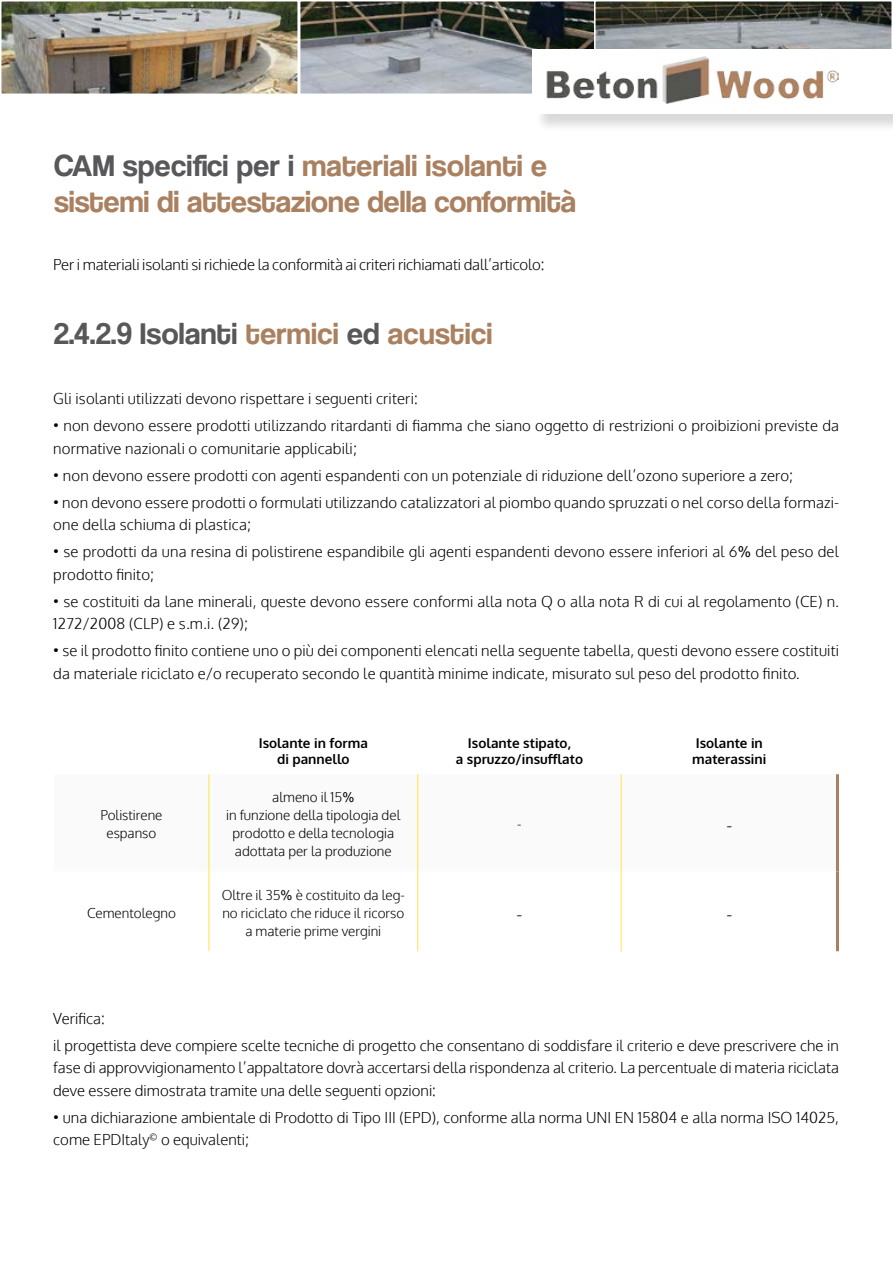
<style>
.page{position:relative;width:893px;height:1263px;background:#fff}
.page>*{position:absolute;margin:0;border:0;box-sizing:border-box;transform-origin:0 0}
.t1{font:31.5px/36px "Coolvetica Rg";color:#aa8160}
.t2{font:31.5px "Coolvetica Rg";letter-spacing:.01em;color:#58585b}
.t3{font:300 18px "Oxygen";color:#000}
.t4{font:300 15px/22.5px "Oxygen";letter-spacing:.01em;color:#000}
.t5{font:300 15px "Oxygen";letter-spacing:-.01em;color:#000}
.t6{font:300 13.5px/18px "Oxygen";color:#000;text-align:center}
.t7{font:700 13.5px/16.2px "Oxygen";color:#000;text-align:center}
.s1{color:#58585b}
.s2{color:#aa8160}
.s3{font-family:"Arial";font-weight:400}
</style>
<div class="page">
<img style="left:1px;top:1px;width:891px;height:93px">
<div style="left:535px;top:52px;width:358px;height:81px;background:#000;opacity:.15"></div>
<div style="left:533px;top:49px;width:360px;height:64px;background:#fff"></div>
<img style="left:546px;top:57px;width:293px;height:46px">
<hr style="left:209px;top:774px;width:1px;height:97px;background:#fee542">
<hr style="left:209px;top:871px;width:1px;height:80px;background:#fee542">
<hr style="left:417px;top:774px;width:1px;height:97px;background:#fee542">
<hr style="left:621px;top:774px;width:1px;height:97px;background:#fee542">
<hr style="left:417px;top:871px;width:1px;height:80px;background:#fee542">
<hr style="left:621px;top:871px;width:1px;height:80px;background:#fee542">
<hr style="left:836px;top:774px;width:3px;height:97px;background:#aa8160">
<hr style="left:836px;top:871px;width:3px;height:80px;background:#aa8160">
<h1 class="t1" style="left:54px;top:147px;width:524px"><span class="s1">CAM specifici per i</span> materiali isolanti e sistemi di attestazione della conformità</h1>
<p class="t5" style="left:53px;top:256px;width:493px">Per i materiali isolanti si richiede la conformità ai criteri richiamati dall’articolo:</p>
<h1 class="t2" style="left:54px;top:315px;width:440px">2.4.2.9 Isolanti <span class="s2">termici</span> ed <span class="s2">acustici</span></h1>
<p class="t4" style="left:53px;top:388px;width:366px">Gli isolanti utilizzati devono rispettare i seguenti criteri:</p>
<p class="t4" style="left:53px;top:415px;width:787px">• non devono essere prodotti utilizzando ritardanti di fiamma che siano oggetto di restrizioni o proibizioni previste da normative nazionali o comunitarie applicabili;</p>
<p class="t4" style="left:53px;top:464px;width:741px">• non devono essere prodotti con agenti espandenti con un potenziale di riduzione dell’ozono superiore a zero;</p>
<p class="t4" style="left:53px;top:491px;width:787px">• non devono essere prodotti o formulati utilizzando catalizzatori al piombo quando spruzzati o nel corso della formazi&shy;one della schiuma di plastica;</p>
<p class="t4" style="left:53px;top:541px;width:787px">• se prodotti da una resina di polistirene espandibile gli agenti espandenti devono essere inferiori al 6<span class="s3">%</span> del peso del prodotto finito;</p>
<p class="t4" style="left:53px;top:590px;width:787px">• se costituiti da lane minerali, queste devono essere conformi alla nota Q o alla nota R di cui al regolamento (CE) n.<br>1272/2008 (CLP) e s.m.i. (29);</p>
<p class="t4" style="left:53px;top:640px;width:787px">• se il prodotto finito contiene uno o più dei componenti elencati nella seguente tabella, questi devono essere costituiti da materiale riciclato e/o recuperato secondo le quantità minime indicate, misurato sul peso del prodotto finito.</p>
<p class="t6" style="left:100px;top:807px;width:64px">Polistirene espanso</p>
<p class="t6" style="left:87px;top:905px;width:90px">Cementolegno</p>
<p class="t7" style="left:259px;top:735px;width:111px">Isolante in forma di pannello</p>
<p class="t7" style="left:456px;top:735px;width:129px">Isolante stipato,<br>a spruzzo/insufflato</p>
<p class="t7" style="left:692px;top:735px;width:76px;text-align:left">Isolante in materassini</p>
<p class="t6" style="left:226px;top:789px;width:176px">almeno il 15<span class="s3">%<br></span>in funzione della tipologia del prodotto e della tecnologia adottata per la produzione</p>
<p class="t6" style="left:222px;top:887px;width:185px">Oltre il 35<span class="s3">%</span> è costituito da leg&shy;no riciclato che riduce il ricorso a materie prime vergini</p>
<p class="t6" style="left:517px;top:816px;width:6px">-</p>
<p class="t3" style="left:726px;top:814px;width:7px">-</p>
<p class="t3" style="left:516px;top:903px;width:7px">-</p>
<p class="t3" style="left:726px;top:903px;width:7px">-</p>
<p class="t4" style="left:53px;top:1005px;width:787px;line-height:27px">Verifica:<br>il progettista deve compiere scelte tecniche di progetto che consentano di soddisfare il criterio e deve prescrivere che in</p>
<p class="t4" style="left:53px;top:1057px;width:787px">fase di approvvigionamento l’appaltatore dovrà accertarsi della rispondenza al criterio. La percentuale di materia riciclata deve essere dimostrata tramite una delle seguenti opzioni:</p>
<p class="t4" style="left:53px;top:1106px;width:787px">• una dichiarazione ambientale di Prodotto di Tipo III (EPD), conforme alla norma UNI EN 15804 e alla norma ISO 14025, come EPDItaly<sup>©</sup> o equivalenti;</p>
</div>
